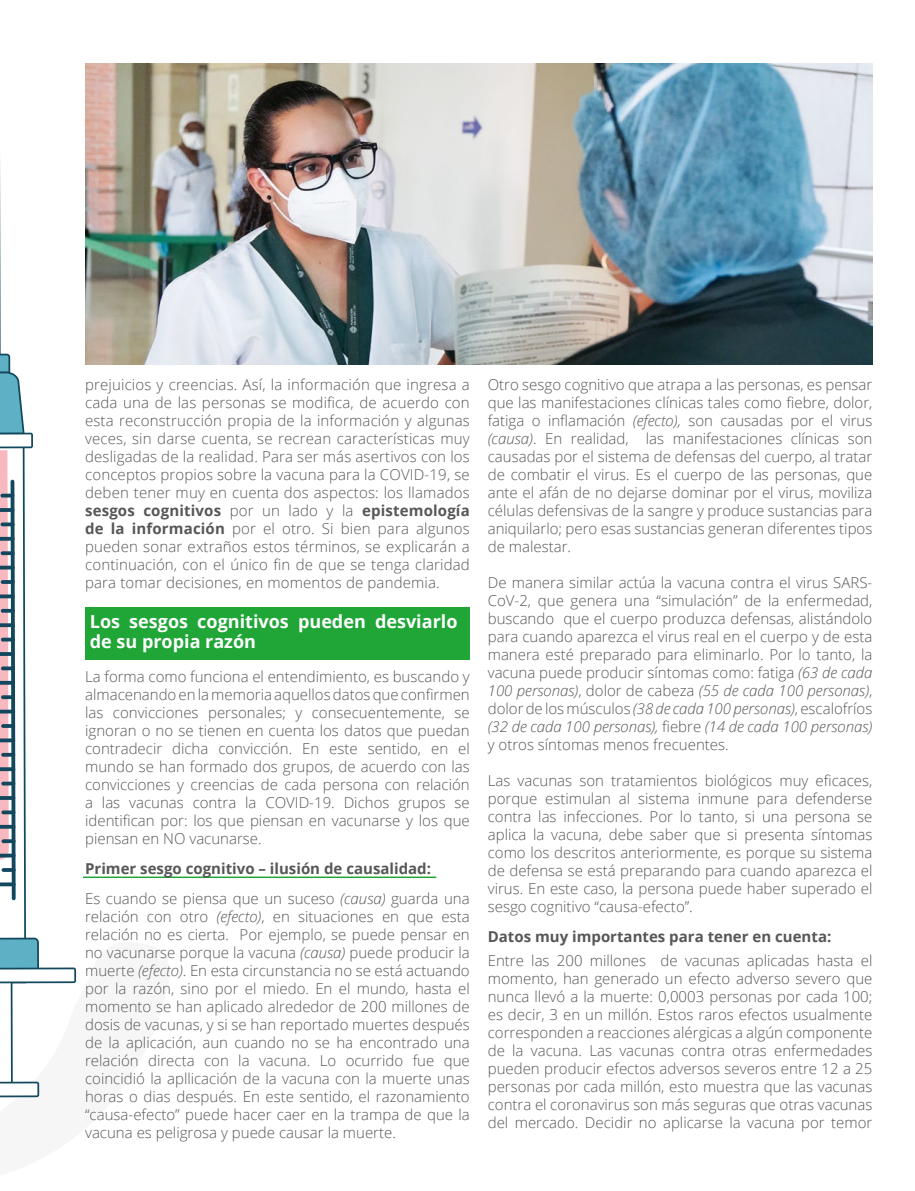
<style>
.page{position:relative;width:915px;height:1191px;background:#fff}
.page>*{position:absolute;margin:0;border:0;box-sizing:border-box;transform-origin:0 0}
.t1{font:700 18px/19.5px "Open Sans";color:#fff}
.t2{font:300 15px/18px "Open Sans";color:#575756;text-align:justify}
.t3{font:700 15px "Open Sans";color:#575756}
.s1{font-weight:700}
.s2{font-style:italic}
</style>
<div class="page">
<div style="left:85px;top:607px;width:384px;height:52px;background:#1fa637"></div>
<hr style="left:83px;top:876px;width:353px;height:2px;background:#1fa637">
<img style="left:85px;top:64px;width:787px;height:301px">
<svg style="left:0;top:162px;width:76px;height:935px"></svg>
<p class="t2" style="left:85px;top:375px;width:386px">prejuicios y creencias. Así, la información que ingresa a cada una de las personas se modifica, de acuerdo con esta reconstrucción propia de la información y algunas veces, sin darse cuenta, se recrean características muy desligadas de la realidad. Para ser más asertivos con los conceptos propios sobre la vacuna para la COVID-19, se deben tener muy en cuenta dos aspectos: los llamados <span class="s1">sesgos cognitivos</span> por un lado y la <span class="s1">epistemología de la información</span> por el otro. Si bien para algunos pueden sonar extraños estos términos, se explicarán a continuación, con el único fin de que se tenga claridad para tomar decisiones, en momentos de pandemia.</p>
<p class="t1" style="left:90px;top:611px;width:369px">Los sesgos cognitivos pueden desviarlo de su propia razón</p>
<p class="t2" style="left:85px;top:667px;width:386px">La forma como funciona el entendimiento, es buscando y almacenando en la memoria aquellos datos que confirmen las convicciones personales; y consecuentemente, se ignoran o no se tienen en cuenta los datos que puedan contradecir dicha convicción. En este sentido, en el mundo se han formado dos grupos, de acuerdo con las convicciones y creencias de cada persona con relación a las vacunas contra la COVID-19. Dichos grupos se identifican por: los que piensan en vacunarse y los que piensan en NO vacunarse.</p>
<p class="t3" style="left:85px;top:858px;width:347px">Primer sesgo cognitivo – ilusión de causalidad:</p>
<p class="t2" style="left:85px;top:889px;width:386px">Es cuando se piensa que un suceso <span class="s2">(causa)</span> guarda una relación con otro <span class="s2">(efecto)</span>, en situaciones en que esta relación no es cierta. Por ejemplo, se puede pensar en no vacunarse porque la vacuna <span class="s2">(causa)</span> puede producir la muerte <span class="s2">(efecto)</span>. En esta circunstancia no se está actuando por la razón, sino por el miedo. En el mundo, hasta el momento se han aplicado alrededor de 200 millones de dosis de vacunas, y si se han reportado muertes después de la aplicación, aun cuando no se ha encontrado una relación directa con la vacuna. Lo ocurrido fue que coincidió la apllicación de la vacuna con la muerte unas horas o dias después. En este sentido, el razonamiento “causa-efecto” puede hacer caer en la trampa de que la vacuna es peligrosa y puede causar la muerte.</p>
<p class="t2" style="left:487px;top:375px;width:386px">Otro sesgo cognitivo que atrapa a las personas, es pensar que las manifestaciones clínicas tales como fiebre, dolor, fatiga o inflamación <span class="s2">(efecto),</span> son causadas por el virus <span class="s2">(causa)</span>. En realidad, las manifestaciones clínicas son causadas por el sistema de defensas del cuerpo, al tratar de combatir el virus. Es el cuerpo de las personas, que ante el afán de no dejarse dominar por el virus, moviliza células defensivas de la sangre y produce sustancias para aniquilarlo; pero esas sustancias generan diferentes tipos de malestar.</p>
<p class="t2" style="left:487px;top:573px;width:386px">De manera similar actúa la vacuna contra el virus SARS-CoV-2, que genera una “simulación” de la enfermedad, buscando que el cuerpo produzca defensas, alistándolo para cuando aparezca el virus real en el cuerpo y de esta manera esté preparado para eliminarlo. Por lo tanto, la vacuna puede producir síntomas como: fatiga <span class="s2">(63 de cada 100 personas)</span>, dolor de cabeza <span class="s2">(55 de cada 100 personas)</span>, dolor de los músculos <span class="s2">(38 de cada 100 personas)</span>, escalofríos <span class="s2">(32 de cada 100 personas),</span> fiebre <span class="s2">(14 de cada 100 personas) </span>y otros síntomas menos frecuentes.</p>
<p class="t2" style="left:487px;top:771px;width:386px">Las vacunas son tratamientos biológicos muy eficaces, porque estimulan al sistema inmune para defenderse contra las infecciones. Por lo tanto, si una persona se aplica la vacuna, debe saber que si presenta síntomas como los descritos anteriormente, es porque su sistema de defensa se está preparando para cuando aparezca el virus. En este caso, la persona puede haber superado el sesgo cognitivo “causa-efecto”.</p>
<p class="t3" style="left:487px;top:926px;width:345px">Datos muy importantes para tener en cuenta:</p>
<p class="t2" style="left:487px;top:951px;width:386px">Entre las 200 millones de vacunas aplicadas hasta el momento, han generado un efecto adverso severo que nunca llevó a la muerte: 0,0003 personas por cada 100; es decir, 3 en un millón. Estos raros efectos usualmente corresponden a reacciones alérgicas a algún componente de la vacuna. Las vacunas contra otras enfermedades pueden producir efectos adversos severos entre 12 a 25 personas por cada millón, esto muestra que las vacunas contra el coronavirus son más seguras que otras vacunas del mercado. Decidir no aplicarse la vacuna por temor</p>
</div>
